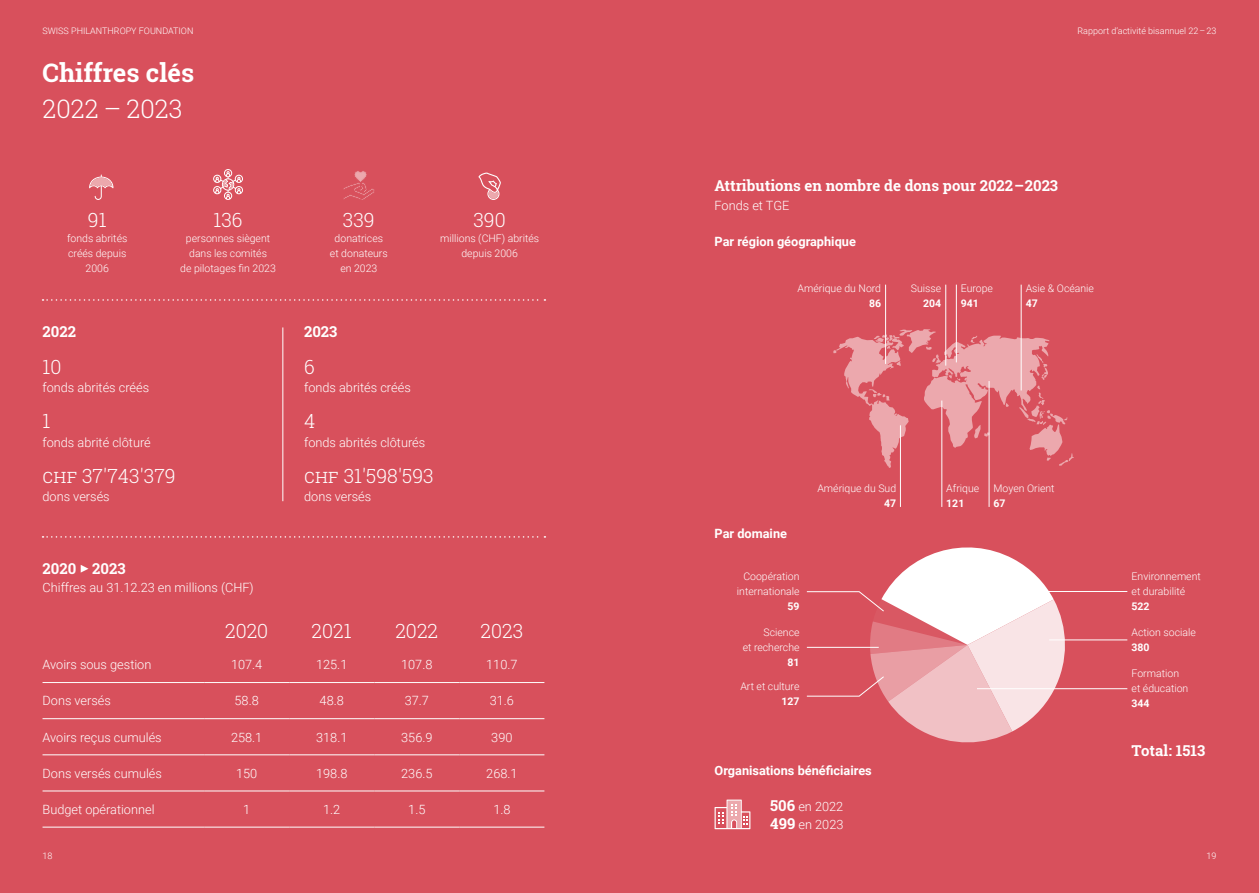
<style>
.page{position:relative;width:1259px;height:893px;background:#d8505c}
.page>*{position:absolute;margin:0;border:0;box-sizing:border-box;transform-origin:0 0}
.t1{font:700 25.5px "Roboto Slab";color:#fff}
.t2{font:300 25.5px "Roboto Slab";color:#fff}
.t3{font:300 19.5px "Roboto Slab";color:#fff}
.t4{font:700 15px "Roboto Slab";color:#fff}
.t5{font:300 12.75px/18.1px "Roboto";color:#fff}
.t6{font:700 12.75px "Roboto";color:#fff}
.t7{font:300 10.5px/15px "Roboto";color:#fff;text-align:center}
.t8{font:700 10.5px "Roboto";color:#fff}
.t9{font:300 9px "Roboto";color:#fff}
.s1{font-family:"Roboto Slab";font-weight:700;font-size:15px}
</style>
<div class="page">
<svg style="left:89px;top:175px;width:24px;height:25px"></svg>
<svg style="left:478px;top:173px;width:23px;height:27px"></svg>
<svg style="left:343px;top:171px;width:32px;height:29px"></svg>
<svg style="left:213px;top:169px;width:30px;height:31px"></svg>
<svg style="left:81px;top:565px;width:7px;height:8px"></svg>
<hr style="left:282px;top:327px;width:1px;height:174px;background:#fff">
<hr style="left:43px;top:682px;width:161px;height:1px;background:#fff">
<hr style="left:204px;top:682px;width:85px;height:1px;background:#fff">
<hr style="left:289px;top:682px;width:85px;height:1px;background:#fff">
<hr style="left:374px;top:682px;width:85px;height:1px;background:#fff">
<hr style="left:459px;top:682px;width:85px;height:1px;background:#fff">
<hr style="left:43px;top:718px;width:161px;height:1px;background:#fff">
<hr style="left:204px;top:718px;width:85px;height:1px;background:#fff">
<hr style="left:289px;top:718px;width:85px;height:1px;background:#fff">
<hr style="left:374px;top:718px;width:85px;height:1px;background:#fff">
<hr style="left:459px;top:718px;width:85px;height:1px;background:#fff">
<hr style="left:43px;top:755px;width:161px;height:1px;background:#fff">
<hr style="left:204px;top:755px;width:85px;height:1px;background:#fff">
<hr style="left:289px;top:755px;width:85px;height:1px;background:#fff">
<hr style="left:374px;top:755px;width:85px;height:1px;background:#fff">
<hr style="left:459px;top:755px;width:85px;height:1px;background:#fff">
<hr style="left:43px;top:791px;width:161px;height:1px;background:#fff">
<hr style="left:204px;top:791px;width:85px;height:1px;background:#fff">
<hr style="left:289px;top:791px;width:85px;height:1px;background:#fff">
<hr style="left:374px;top:791px;width:85px;height:1px;background:#fff">
<hr style="left:459px;top:791px;width:85px;height:1px;background:#fff">
<hr style="left:43px;top:827px;width:161px;height:1px;background:#fff">
<hr style="left:204px;top:827px;width:85px;height:1px;background:#fff">
<hr style="left:289px;top:827px;width:85px;height:1px;background:#fff">
<hr style="left:374px;top:827px;width:85px;height:1px;background:#fff">
<hr style="left:459px;top:827px;width:85px;height:1px;background:#fff">
<svg style="left:43px;top:536px;width:502px;height:2px"></svg>
<svg style="left:43px;top:299px;width:502px;height:2px"></svg>
<svg style="left:833px;top:329px;width:240px;height:139px"></svg>
<hr style="left:900px;top:425px;width:1px;height:82px;background:#fff">
<hr style="left:989px;top:381px;width:1px;height:126px;background:#fff">
<hr style="left:941px;top:401px;width:1px;height:106px;background:#fff">
<hr style="left:1021px;top:285px;width:1px;height:105px;background:#fff">
<hr style="left:956px;top:285px;width:1px;height:77px;background:#fff">
<hr style="left:945px;top:285px;width:1px;height:81px;background:#fff">
<hr style="left:885px;top:285px;width:1px;height:79px;background:#fff">
<hr style="left:1031px;top:591px;width:96px;height:1px;background:#fff">
<hr style="left:1049px;top:640px;width:78px;height:1px;background:#fff">
<hr style="left:977px;top:688px;width:150px;height:1px;background:#fff">
<svg style="left:806px;top:547px;width:263px;height:196px"></svg>
<hr style="left:807px;top:647px;width:71px;height:1px;background:#fff">
<svg style="left:714px;top:800px;width:36px;height:29px"></svg>
<p class="t9" style="left:43px;top:25px;width:152px">SWISS PHILANTHROPY FOUNDATION</p>
<h1 class="t1" style="left:43px;top:55px;width:153px">Chiffres clés</h1>
<h1 class="t2" style="left:43px;top:92px;width:141px">2022 – 2023</h1>
<h2 class="t3" style="left:88px;top:206px;width:20px">91</h2>
<p class="t7" style="left:67px;top:230px;width:62px">fonds abrités créés depuis<br>2006</p>
<p class="t4" style="left:43px;top:321px;width:35px">2022</p>
<h2 class="t3" style="left:213px;top:206px;width:31px">136</h2>
<p class="t7" style="left:180px;top:230px;width:97px">personnes siègent dans les comités<br>de pilotages fin 2023</p>
<h2 class="t3" style="left:43px;top:353px;width:20px">10</h2>
<p class="t5" style="left:43px;top:378px;width:108px">fonds abrités créés</p>
<h2 class="t3" style="left:43px;top:408px;width:9px">1</h2>
<p class="t5" style="left:43px;top:432px;width:110px">fonds abrité clôturé</p>
<h2 class="t3" style="left:43px;top:462px;width:135px">CHF 37'743'379</h2>
<p class="t5" style="left:43px;top:487px;width:69px">dons versés</p>
<p class="t4" style="left:43px;top:558px;width:84px">2020 2023</p>
<p class="t5" style="left:43px;top:578px;width:213px">Chiffres au 31.12.23 en millions (CHF)</p>
<h2 class="t3" style="left:343px;top:206px;width:33px">339</h2>
<p class="t7" style="left:330px;top:230px;width:59px">donatrices et donateurs en 2023</p>
<h2 class="t3" style="left:473px;top:206px;width:34px">390</h2>
<p class="t7" style="left:440px;top:230px;width:101px">millions (CHF) abrités depuis 2006</p>
<p class="t4" style="left:304px;top:321px;width:35px">2023</p>
<h2 class="t3" style="left:304px;top:353px;width:12px">6</h2>
<p class="t5" style="left:304px;top:378px;width:108px">fonds abrités créés</p>
<h2 class="t3" style="left:304px;top:408px;width:13px">4</h2>
<p class="t5" style="left:304px;top:432px;width:123px">fonds abrités clôturés</p>
<h2 class="t3" style="left:304px;top:462px;width:131px">CHF 31'598'593</h2>
<p class="t5" style="left:304px;top:487px;width:69px">dons versés</p>
<h2 class="t3" style="left:225px;top:617px;width:45px">2020</h2>
<h2 class="t3" style="left:312px;top:617px;width:42px">2021</h2>
<h2 class="t3" style="left:395px;top:617px;width:44px">2022</h2>
<h2 class="t3" style="left:480px;top:617px;width:44px">2023</h2>
<p class="t5" style="left:43px;top:655px;width:110px">Avoirs sous gestion</p>
<p class="t5" style="left:231px;top:655px;width:33px">107.4</p>
<p class="t5" style="left:316px;top:655px;width:33px">125.1</p>
<p class="t5" style="left:401px;top:655px;width:33px">107.8</p>
<p class="t5" style="left:486px;top:655px;width:33px">110.7</p>
<p class="t5" style="left:43px;top:691px;width:70px">Dons versés</p>
<p class="t5" style="left:235px;top:691px;width:26px">58.8</p>
<p class="t5" style="left:320px;top:691px;width:26px">48.8</p>
<p class="t5" style="left:405px;top:691px;width:26px">37.7</p>
<p class="t5" style="left:490px;top:691px;width:26px">31.6</p>
<p class="t5" style="left:43px;top:727px;width:121px">Avoirs reçus cumulés</p>
<p class="t5" style="left:231px;top:727px;width:33px">258.1</p>
<p class="t5" style="left:316px;top:727px;width:33px">318.1</p>
<p class="t5" style="left:401px;top:727px;width:33px">356.9</p>
<p class="t5" style="left:491px;top:727px;width:23px">390</p>
<p class="t5" style="left:43px;top:764px;width:121px">Dons versés cumulés</p>
<p class="t5" style="left:236px;top:764px;width:23px">150</p>
<p class="t5" style="left:316px;top:764px;width:33px">198.8</p>
<p class="t5" style="left:401px;top:764px;width:33px">236.5</p>
<p class="t5" style="left:486px;top:764px;width:33px">268.1</p>
<p class="t5" style="left:43px;top:800px;width:113px">Budget opérationnel</p>
<p class="t5" style="left:243px;top:800px;width:9px">1</p>
<p class="t5" style="left:323px;top:800px;width:19px">1.2</p>
<p class="t5" style="left:408px;top:800px;width:19px">1.5</p>
<p class="t5" style="left:493px;top:800px;width:19px">1.8</p>
<p class="t9" style="left:1077px;top:25px;width:140px">Rapport d’activité bisannuel 22 – 23</p>
<p class="t4" style="left:714px;top:176px;width:345px">Attributions en nombre de dons pour 2022 – 2023</p>
<p class="t5" style="left:714px;top:195px;width:76px">Fonds et TGE</p>
<p class="t6" style="left:714px;top:233px;width:143px">Par région géographique</p>
<p class="t7" style="left:797px;top:280px;width:85px">Amérique du Nord</p>
<p class="t8" style="left:869px;top:296px;width:14px">86</p>
<p class="t7" style="left:911px;top:280px;width:32px">Suisse</p>
<p class="t8" style="left:923px;top:296px;width:20px">204</p>
<p class="t7" style="left:960px;top:280px;width:34px">Europe</p>
<p class="t8" style="left:960px;top:296px;width:20px">941</p>
<p class="t7" style="left:1025px;top:280px;width:70px">Asie &amp; Océanie</p>
<p class="t8" style="left:1025px;top:296px;width:14px">47</p>
<p class="t6" style="left:714px;top:524px;width:74px">Par domaine</p>
<p class="t7" style="left:737px;top:569px;width:64px;text-align:right">Coopération internationale</p>
<p class="t8" style="left:787px;top:599px;width:14px">59</p>
<p class="t7" style="left:742px;top:625px;width:58px;text-align:right">Science<br>et recherche</p>
<p class="t8" style="left:787px;top:655px;width:14px">81</p>
<p class="t7" style="left:740px;top:679px;width:61px">Art et culture</p>
<p class="t8" style="left:781px;top:694px;width:20px">127</p>
<p class="t7" style="left:817px;top:480px;width:80px">Amérique du Sud</p>
<p class="t8" style="left:884px;top:496px;width:14px">47</p>
<p class="t6" style="left:714px;top:761px;width:159px">Organisations bénéficiaires</p>
<p class="t5" style="left:770px;top:797px;width:75px"><span class="s1">506</span> en 2022<br><span class="s1">499</span> en 2023</p>
<p class="t7" style="left:946px;top:480px;width:34px">Afrique</p>
<p class="t8" style="left:946px;top:496px;width:20px">121</p>
<p class="t7" style="left:993px;top:480px;width:63px">Moyen Orient</p>
<p class="t8" style="left:993px;top:496px;width:14px">67</p>
<p class="t7" style="left:1131px;top:569px;width:71px;text-align:left">Environnement et durabilité</p>
<p class="t8" style="left:1131px;top:599px;width:20px">522</p>
<p class="t7" style="left:1131px;top:625px;width:66px">Action sociale</p>
<p class="t8" style="left:1131px;top:640px;width:20px">380</p>
<p class="t7" style="left:1131px;top:666px;width:58px;text-align:left">Formation et éducation</p>
<p class="t8" style="left:1131px;top:696px;width:20px">344</p>
<p class="t4" style="left:1131px;top:741px;width:75px">Total : 1513</p>
<p class="t9" style="left:43px;top:849px;width:11px">18</p>
<p class="t9" style="left:1206px;top:849px;width:11px">19</p>
</div>
